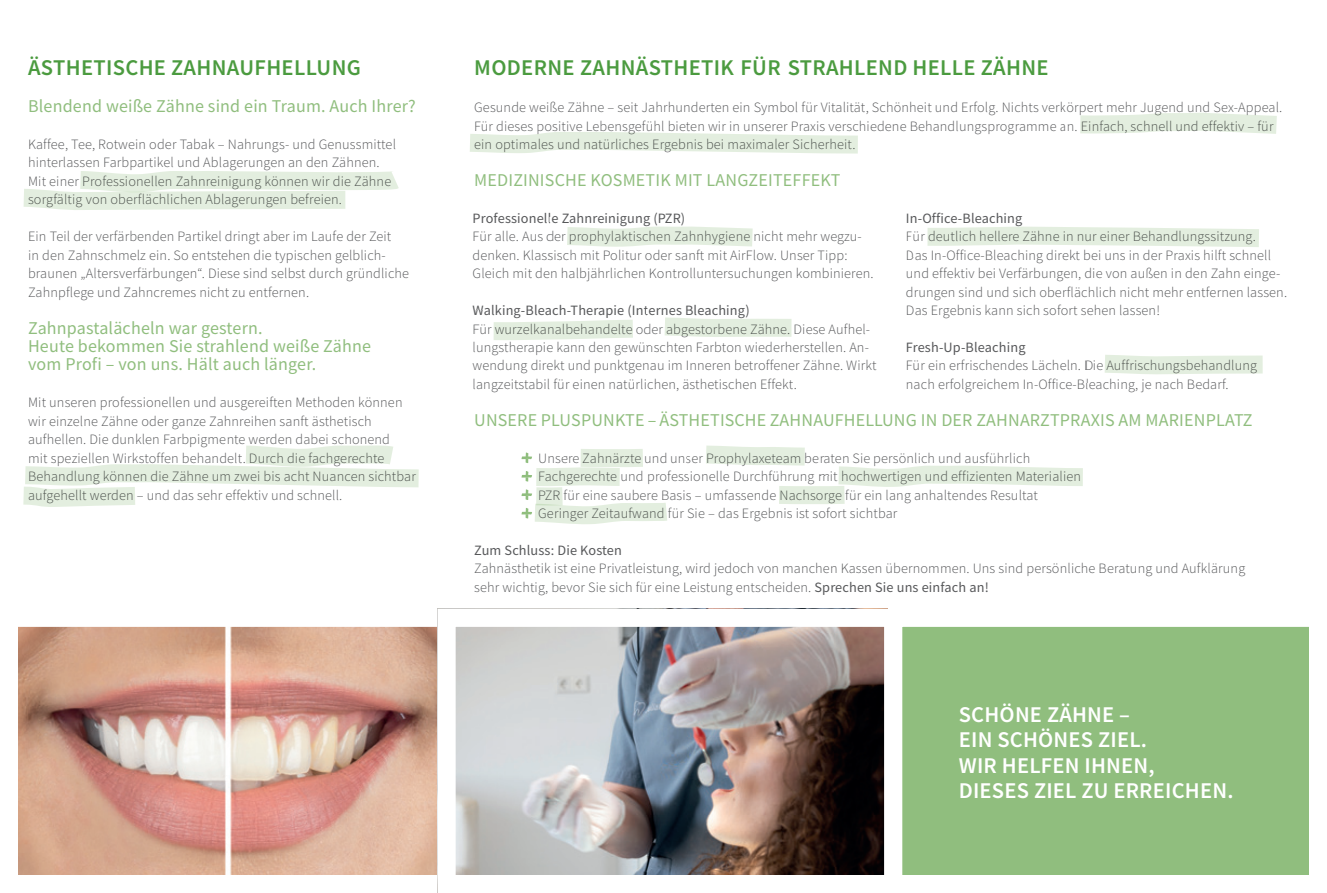
<style>
.page{position:relative;width:1327px;height:893px;background:#fff}
.page>*{position:absolute;margin:0;border:0;box-sizing:border-box;transform-origin:0 0}
.t1{font:600 22.5px "Source Sans Pro";letter-spacing:.015em;color:#4b9b3f}
.t2{font:600 22.5px/25.5px "Source Sans Pro";letter-spacing:.01em;color:#fff}
.t3{font:18px/18.5px "Source Sans Pro";letter-spacing:.01em;color:#90be7e}
.t4{font:300 14.25px/18.5px "Source Sans Pro";letter-spacing:.01em;color:#57585a}
.t5{font:14.25px "Source Sans Pro";letter-spacing:.01em;color:#57585a}
.s1{font-weight:400}
</style>
<div class="page">
<img style="left:19px;top:628px;width:417px;height:246px">
<div style="left:893px;top:618px;width:425px;height:266px;background:#90be7e"></div>
<div style="left:884px;top:609px;width:443px;height:284px;border:18px solid #fff"></div>
<svg style="left:23px;top:171px;width:376px;height:39px"></svg>
<svg style="left:23px;top:445px;width:396px;height:62px"></svg>
<img style="left:457px;top:628px;width:426px;height:246px">
<div style="left:438px;top:609px;width:464px;height:284px;border:18px solid #fff"></div>
<svg style="left:1080px;top:113px;width:197px;height:21px;background:#e7f0e3"></svg>
<svg style="left:470px;top:132px;width:388px;height:22px"></svg>
<svg style="left:706px;top:445px;width:377px;height:59px"></svg>
<svg style="left:521px;top:449px;width:146px;height:75px"></svg>
<svg style="left:567px;top:226px;width:186px;height:21px;background:#e7f0e3"></svg>
<svg style="left:493px;top:320px;width:140px;height:20px;background:#e5efe2"></svg>
<svg style="left:664px;top:317px;width:128px;height:20px;background:#e6efe2"></svg>
<svg style="left:927px;top:226px;width:332px;height:21px;background:#e7f0e3"></svg>
<svg style="left:1105px;top:355px;width:158px;height:20px;background:#e5efe2"></svg>
<h1 class="t1" style="left:28px;top:53px;width:334px">ÄSTHETISCHE ZAHNAUFHELLUNG</h1>
<p class="t3" style="left:28px;top:97px;width:389px">Blendend weiße Zähne sind ein Traum. Auch Ihrer?</p>
<p class="t4" style="left:28px;top:135px;width:369px">Kaffee, Tee, Rotwein oder Tabak – Nahrungs- und Genussmittel hinterlassen Farbpartikel und Ablagerungen an den Zähnen.<br>Mit einer Professionellen Zahnreinigung können wir die Zähne sorgfältig von oberflächlichen Ablagerungen befreien.</p>
<p class="t4" style="left:28px;top:227px;width:382px">Ein Teil der verfärbenden Partikel dringt aber im Laufe der Zeit<br>in den Zahnschmelz ein. So entstehen die typischen gelblich&shy;braunen „Altersverfärbungen“. Diese sind selbst durch gründliche Zahnpflege und Zahncremes nicht zu entfernen.</p>
<p class="t3" style="left:28px;top:318px;width:344px">Zahnpastalächeln war gestern.<br>Heute bekommen Sie strahlend weiße Zähne vom Profi – von uns. Hält auch länger.</p>
<p class="t4" style="left:28px;top:393px;width:389px">Mit unseren professionellen und ausgereiften Methoden können wir einzelne Zähne oder ganze Zahnreihen sanft ästhetisch aufhellen. Die dunklen Farbpigmente werden dabei schonend<br>mit speziellen Wirkstoffen behandelt. Durch die fachgerechte Behandlung können die Zähne um zwei bis acht Nuancen sichtbar aufgehellt werden – und das sehr effektiv und schnell.</p>
<h1 class="t1" style="left:474px;top:53px;width:576px">MODERNE ZAHNÄSTHETIK FÜR STRAHLEND HELLE ZÄHNE</h1>
<p class="t4" style="left:474px;top:98px;width:809px">Gesunde weiße Zähne – seit Jahrhunderten ein Symbol für Vitalität, Schönheit und Erfolg. Nichts verkörpert mehr Jugend und Sex-Appeal.<br>Für dieses positive Lebensgefühl bieten wir in unserer Praxis verschiedene Behandlungsprogramme an. Einfach, schnell und effektiv – für ein optimales und natürliches Ergebnis bei maximaler Sicherheit.</p>
<p class="t3" style="left:474px;top:171px;width:368px">MEDIZINISCHE KOSMETIK MIT LANGZEITEFFEKT</p>
<p class="t5" style="left:473px;top:209px;width:214px">Professionelle Zahnreinigung (PZR)</p>
<p class="t4" style="left:473px;top:227px;width:402px">Für alle. Aus der prophylaktischen Zahnhygiene nicht mehr wegzu&shy;denken. Klassisch mit Politur oder sanft mit AirFlow. Unser Tipp:<br>Gleich mit den halbjährlichen Kontrolluntersuchungen kombinieren.</p>
<p class="t5" style="left:473px;top:301px;width:279px">Walking-Bleach-Therapie (Internes Bleaching)</p>
<p class="t4" style="left:473px;top:320px;width:405px">Für wurzelkanalbehandelte oder abgestorbene Zähne. Diese Aufhel&shy;lungstherapie kann den gewünschten Farbton wiederherstellen. An&shy;wendung direkt und punktgenau im Inneren betroffener Zähne. Wirkt langzeitstabil für einen natürlichen, ästhetischen Effekt.</p>
<p class="t5" style="left:906px;top:209px;width:118px">In-Office-Bleaching</p>
<p class="t4" style="left:906px;top:227px;width:383px">Für deutlich hellere Zähne in nur einer Behandlungssitzung.<br>Das In-Office-Bleaching direkt bei uns in der Praxis hilft schnell und effektiv bei Verfärbungen, die von außen in den Zahn einge&shy;drungen sind und sich oberflächlich nicht mehr entfernen lassen.<br>Das Ergebnis kann sich sofort sehen lassen!</p>
<p class="t5" style="left:906px;top:338px;width:121px">Fresh-Up-Bleaching</p>
<p class="t4" style="left:906px;top:356px;width:353px">Für ein erfrischendes Lächeln. Die Auffrischungsbehandlung nach erfolgreichem In-Office-Bleaching, je nach Bedarf.</p>
<p class="t3" style="left:474px;top:410px;width:780px">UNSERE PLUSPUNKTE – ÄSTHETISCHE ZAHNAUFHELLUNG IN DER ZAHNARZTPRAXIS AM MARIENPLATZ</p>
<p class="t4" style="left:538px;top:449px;width:544px">Unsere Zahnärzte und unser Prophylaxeteam beraten Sie persönlich und ausführlich Fachgerechte und professionelle Durchführung mit hochwertigen und effizienten Materialien PZR für eine saubere Basis – umfassende Nachsorge für ein lang anhaltendes Resultat Geringer Zeitaufwand für Sie – das Ergebnis ist sofort sichtbar</p>
<p class="t5" style="left:474px;top:541px;width:149px">Zum Schluss: Die Kosten</p>
<p class="t4" style="left:474px;top:559px;width:772px">Zahnästhetik ist eine Privatleistung, wird jedoch von manchen Kassen übernommen. Uns sind persönliche Beratung und Aufklärung sehr wichtig, bevor Sie sich für eine Leistung entscheiden. <span class="s1">Sprechen Sie uns einfach an!</span></p>
<h1 class="t2" style="left:958px;top:701px;width:276px">SCHÖNE ZÄHNE –<br>EIN SCHÖNES ZIEL.<br>WIR HELFEN IHNEN,<br>DIESES ZIEL ZU ERREICHEN.</h1>
</div>
